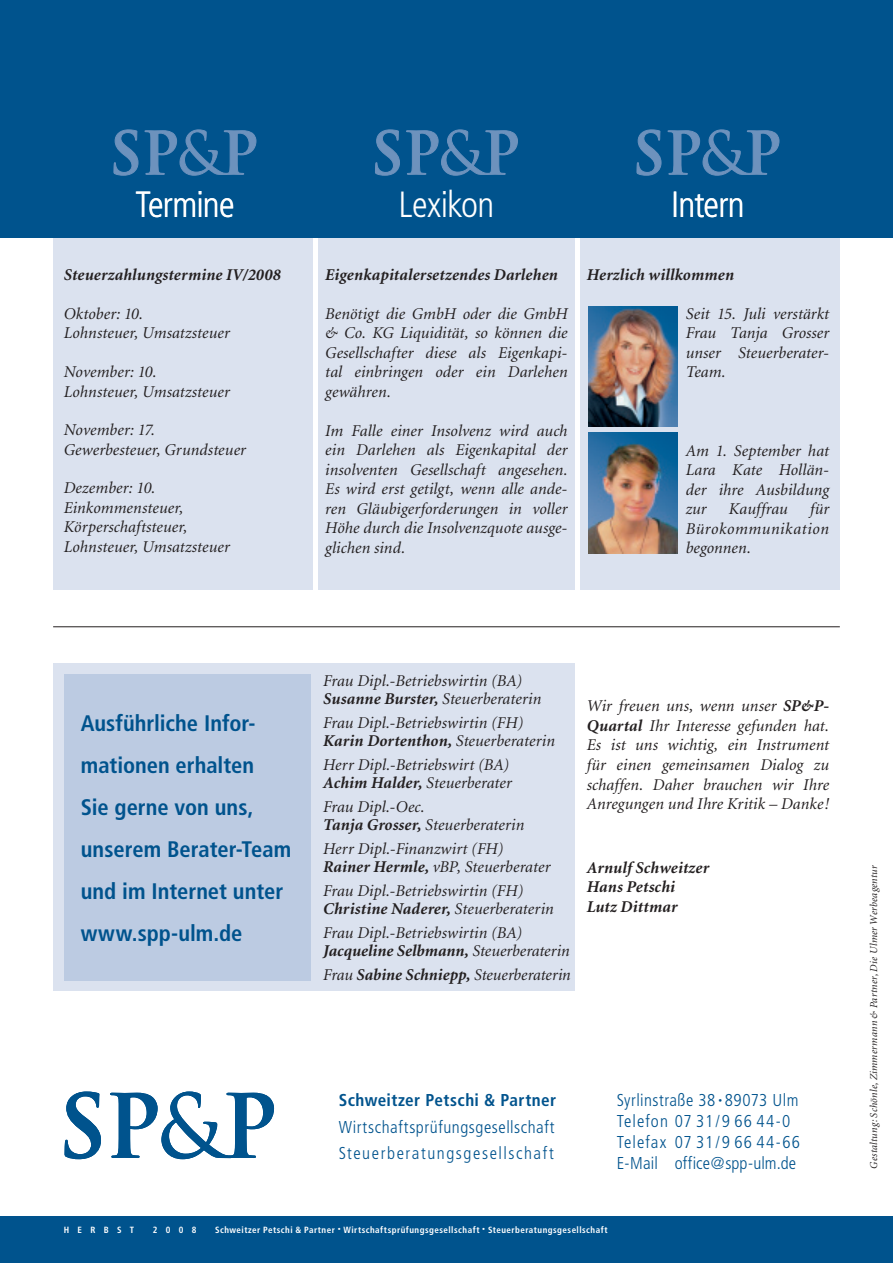
<style>
.page{position:relative;width:893px;height:1263px;background:#fff}
.page>*{position:absolute;margin:0;border:0;box-sizing:border-box;transform-origin:0 0}
.t1{font:300 condensed 36.45px "Frutiger";letter-spacing:-.02em;color:#fff}
.t2{font:700 condensed 22.5px/42px "Frutiger";color:#00538d}
.t3{font:300 condensed 17.1px/20.9px "Frutiger";letter-spacing:.035em;color:#00538d}
.t4{font:300 condensed 17.1px/26.7px "Frutiger";letter-spacing:.06em;color:#00538d}
.t5{font:700 condensed 17.1px "Frutiger";letter-spacing:.02em;color:#00538d}
.t6{font:italic 16.5px/19.5px "Minion";letter-spacing:.005em;color:#231f20}
.t7{font:italic 700 16.5px/19.5px "Minion";letter-spacing:.01em;color:#231f20}
.t8{font:italic 10.5px "Minion";letter-spacing:.02em;color:#231f20}
.t9{font:700 condensed 9px "Frutiger";letter-spacing:.055em;color:#fff}
.s1{font-weight:700}
.s2{font-size:7.5px}
</style>
<div class="page">
<div style="left:53px;top:11px;width:787px;height:579px;background:#dbe2ef"></div>
<hr style="left:314px;top:0;width:4px;height:604px;background:#fff">
<hr style="left:575px;top:0;width:4px;height:604px;background:#fff">
<hr style="left:53px;top:626px;width:787px;height:1px;background:#231f20">
<div style="left:53px;top:663px;width:522px;height:328px;background:#dbe2ef"></div>
<div style="left:64px;top:674px;width:246px;height:306px;background:#bccbe2"></div>
<div style="left:0;top:0;width:893px;height:238px;background:#00538d"></div>
<div style="left:0;top:1216px;width:893px;height:47px;background:#00538d"></div>
<svg style="left:637px;top:130px;width:24px;height:46px"></svg>
<svg style="left:668px;top:130px;width:111px;height:46px"></svg>
<svg style="left:375px;top:130px;width:25px;height:46px"></svg>
<svg style="left:406px;top:130px;width:112px;height:46px"></svg>
<svg style="left:114px;top:130px;width:24px;height:46px"></svg>
<svg style="left:145px;top:130px;width:111px;height:46px"></svg>
<svg style="left:65px;top:1092px;width:36px;height:67px"></svg>
<svg style="left:110px;top:1092px;width:164px;height:67px"></svg>
<img style="left:588px;top:306px;width:89px;height:121px">
<img style="left:588px;top:432px;width:89px;height:121px">
<h1 class="t1" style="left:399px;top:184px;width:97px">Lexikon</h1>
<h1 class="t1" style="left:135px;top:184px;width:101px">Termine</h1>
<h1 class="t1" style="left:671px;top:184px;width:75px">Intern</h1>
<p class="t7" style="left:64px;top:266px;width:218px">Steuerzahlungstermine IV/2008</p>
<p class="t6" style="left:64px;top:304px;width:168px">Oktober: 10.<br>Lohnsteuer, Umsatzsteuer</p>
<p class="t6" style="left:64px;top:363px;width:168px">November: 10.<br>Lohnsteuer, Umsatzsteuer</p>
<p class="t6" style="left:64px;top:421px;width:184px">November: 17.<br>Gewerbesteuer, Grundsteuer</p>
<p class="t6" style="left:64px;top:479px;width:168px">Dezember: 10.<br>Einkommensteuer,<br>Körperschaftsteuer,<br>Lohnsteuer, Umsatzsteuer</p>
<p class="t7" style="left:325px;top:266px;width:234px">Eigenkapitalersetzendes Darlehen</p>
<p class="t6" style="left:325px;top:304px;width:244px;text-align:justify">Benötigt die GmbH oder die GmbH &amp; Co. KG Liquidität, so können die Gesellschafter diese als Eigenkapi&shy;tal einbringen oder ein Darlehen ge währen.</p>
<p class="t6" style="left:325px;top:421px;width:244px;text-align:justify">Im Falle einer Insolvenz wird auch ein Darlehen als Eigenkapital der insolventen Gesellschaft angesehen.<br>Es wird erst getilgt, wenn alle ande&shy;ren Gläubigerforderungen in voller Höhe durch die Insolvenzquote ausge&shy;glichen sind.</p>
<p class="t7" style="left:587px;top:266px;width:149px">Herzlich willkommen</p>
<p class="t6" style="left:686px;top:304px;width:145px;text-align:justify">Seit 15. Juli verstärkt Frau Tanja Grosser unser Steuerberater-Team.</p>
<p class="t6" style="left:686px;top:441px;width:145px;text-align:justify">Am 1. September hat Lara Kate Hollän&shy;der ihre Ausbildung zur</p>
<p class="t6" style="left:686px;top:500px;width:145px;text-align:justify;text-indent:124px">für Bürokommunikation begonnen.</p>
<p class="t6" style="left:729px;top:500px;width:61px">Kauffrau</p>
<h2 class="t2" style="left:81px;top:702px;width:212px">Ausführliche Infor-<br>ma tionen erhalten<br>Sie gerne von uns, unserem Berater-Team und im Internet unter www.spp-ulm.de</h2>
<p class="t6" style="left:323px;top:673px;width:220px;line-height:18px">Frau Dipl.-Betriebswirtin (BA)<br><span class="s1">Susanne Burster,</span> Steuerberaterin</p>
<p class="t6" style="left:323px;top:715px;width:233px;line-height:18px">Frau Dipl.-Betriebswirtin (FH)<br><span class="s1">Karin Dortenthon,</span> Steuerberaterin</p>
<p class="t6" style="left:323px;top:757px;width:190px;line-height:18px">Herr Dipl.-Betriebswirt (BA)<br><span class="s1">Achim Halder,</span> Steuerberater</p>
<p class="t6" style="left:323px;top:799px;width:203px;line-height:18px">Frau Dipl.-Oec.<br><span class="s1">Tanja Grosser,</span> Steuerberaterin</p>
<p class="t6" style="left:323px;top:841px;width:229px;line-height:18px">Herr Dipl.-Finanzwirt (FH)<br><span class="s1">Rainer Hermle,</span> vBP, Steuerberater</p>
<p class="t6" style="left:323px;top:882px;width:232px;line-height:18px">Frau Dipl.-Betriebswirtin (FH)<br><span class="s1">Christine Naderer,</span> Steuerberaterin</p>
<p class="t6" style="left:323px;top:924px;width:248px;line-height:18px">Frau Dipl.-Betriebswirtin (BA)<br><span class="s1">Jacqueline Selbmann,</span> Steuerberaterin</p>
<p class="t6" style="left:323px;top:966px;width:249px">Frau <span class="s1">Sabine Schniepp,</span> Steuerberaterin</p>
<p class="t6" style="left:587px;top:697px;width:244px;text-align:justify">Wir freuen uns, wenn unser <span class="s1">SP&amp;P-Quartal</span> Ihr Interesse gefunden hat.<br>Es ist uns wichtig, ein Instrument für einen gemeinsamen Dialog zu schaffen. Daher brauchen wir Ihre Anregungen und Ihre Kritik – Danke !</p>
<p class="t7" style="left:587px;top:858px;width:124px">Arnulf Schweitzer<br>Hans Petschi<br>Lutz Dittmar</p>
<p class="t5" style="left:339px;top:1090px;width:219px">Schweitzer Petschi &amp; Partner</p>
<p class="t4" style="left:339px;top:1113px;width:217px">Wirtschaftsprüfungsgesellschaft<br>Steuerberatungsgesellschaft</p>
<p class="t3" style="left:617px;top:1090px;width:185px">Syrlinstraße 38 <span class="s2">•</span> 89073 Ulm<br>Telefon 07 31/9 66 44-0<br>Telefax 07 31/9 66 44-66<br>E-Mail office@spp-ulm.de</p>
<p class="t9" style="left:64px;top:1224px;width:72px">HERBST</p>
<p class="t9" style="left:153px;top:1224px;width:45px">2008</p>
<p class="t9" style="left:215px;top:1224px;width:394px">Schweitzer Petschi &amp; Partner <sup>•</sup> Wirtschaftsprüfungsgesellschaft <sup>•</sup> Steuerberatungsgesellschaft</p>
<p class="t8" style="left:869px;top:1169px;width:305px;rotate:-90deg">Gestaltung: Schönle, Zimmermann &amp; Partner, Die Ulmer Werbeagentur</p>
</div>
